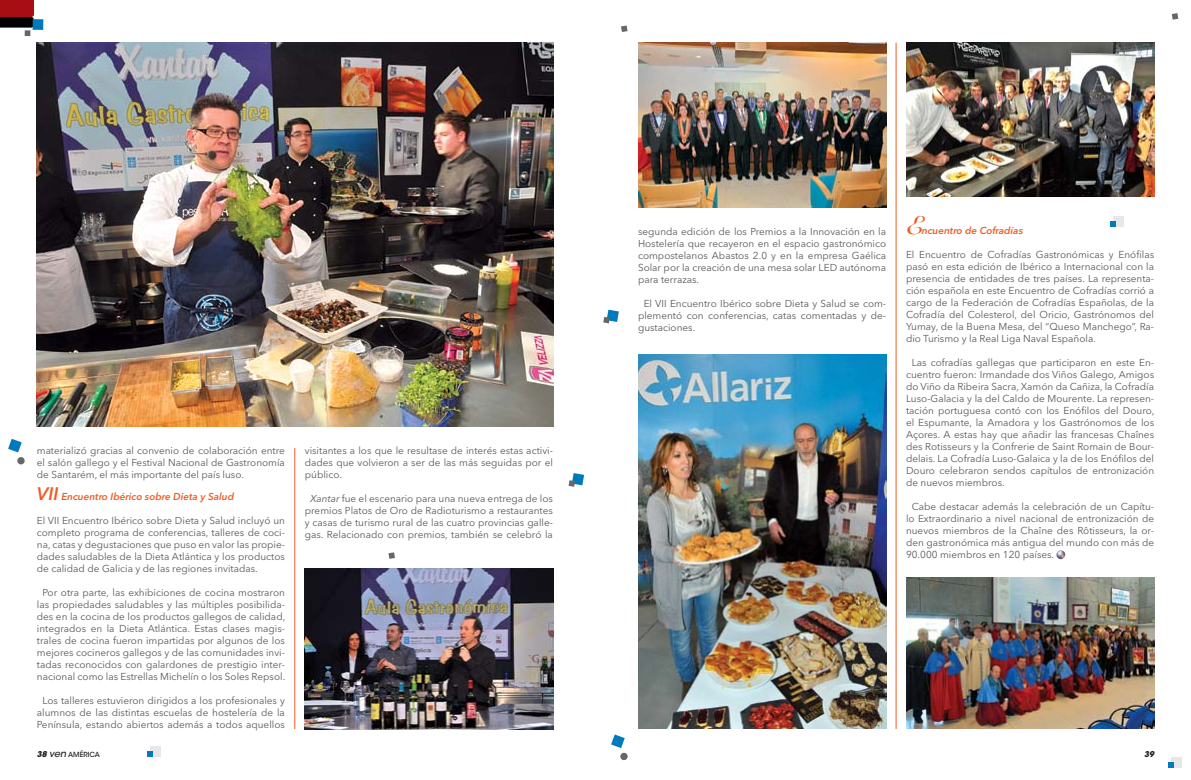
<style>
.page{position:relative;width:1191px;height:780px;background:#fff}
.page>*{position:absolute;margin:0;border:0;box-sizing:border-box;transform-origin:0 0}
.t1{font:25px "Snell Roundhand LT Std Bd Scr";color:#f15a22}
.t2{font:10px/12px "Avenir Next LT Pro";color:#58595b;text-align:justify}
.t3{font:italic 600 10px "Avenir Next LT Pro";color:#f15a22}
.t4{font:italic 700 8px "ITC Avant Garde Std";color:#231f20}
.t5{font:500 7px "ITC Avant Garde Std";color:#231f20}
.s1{font-size:18px}
.s2{font-style:italic}
.s3{font-weight:700;font-style:italic;font-size:8px}
.s4{font-style:italic;font-size:9.5px}
</style>
<div class="page">
<img style="left:638px;top:355px;width:248px;height:374px">
<svg style="left:1056px;top:550px;width:9px;height:9px"></svg>
<img style="left:638px;top:43px;width:248px;height:164px">
<img style="left:906px;top:577px;width:248px;height:152px">
<img style="left:906px;top:43px;width:248px;height:153px">
<hr style="left:896px;top:43px;width:1px;height:686px;background:#f15a22">
<svg style="left:603px;top:309px;width:16px;height:14px"></svg>
<div style="left:1113px;top:216px;width:10px;height:11px;background:#e7e7e7"></div>
<svg style="left:1110px;top:221px;width:5px;height:6px"></svg>
<div style="left:1171px;top:757px;width:10px;height:10px;background:#e7e7e7"></div>
<svg style="left:1168px;top:762px;width:6px;height:6px"></svg>
<svg style="left:621px;top:26px;width:6px;height:6px"></svg>
<svg style="left:1171px;top:13px;width:7px;height:7px"></svg>
<svg style="left:611px;top:734px;width:17px;height:26px"></svg>
<img style="left:37px;top:43px;width:516px;height:384px">
<img style="left:305px;top:568px;width:248px;height:161px">
<hr style="left:295px;top:448px;width:1px;height:281px;background:#f15a22">
<svg style="left:568px;top:473px;width:16px;height:14px"></svg>
<div style="left:150px;top:746px;width:11px;height:10px;background:#e7e7e7"></div>
<svg style="left:147px;top:751px;width:6px;height:6px"></svg>
<svg style="left:0;top:0;width:34px;height:36px"></svg>
<div style="left:33px;top:19px;width:10px;height:11px;background:#007abc"></div>
<svg style="left:388px;top:552px;width:7px;height:7px"></svg>
<svg style="left:8px;top:439px;width:17px;height:26px"></svg>
<p class="t2" style="left:37px;top:444px;width:250px">materializó gracias al convenio de colaboración entre el salón gallego y el Festival Nacional de Gastronomía de Santarém, el más importante del país luso.</p>
<p class="t3" style="left:37px;top:490px;width:199px"><span class="s1">VII</span> Encuentro Ibérico sobre Dieta y Salud</p>
<p class="t2" style="left:37px;top:514px;width:250px">El VII Encuentro Ibérico sobre Dieta y Salud incluyó un completo programa de conferencias, talleres de coci&shy;na, catas y degustaciones que puso en valor las propie&shy;dades saludables de la Dieta Atlántica y los productos de calidad de Galicia y de las regiones invitadas.</p>
<p class="t2" style="left:37px;top:586px;width:250px;text-align:center">Por otra parte, las exhibiciones de cocina mostraron las propiedades saludables y las múltiples posibilida&shy;des en la cocina de los productos gallegos de calidad, integrados en la Dieta Atlántica. Estas clases magis&shy;trales de cocina fueron impartidas por algunos de los mejores cocineros gallegos y de las comunidades invi&shy;tadas reconocidos con galardones de prestigio inter&shy;nacional como las Estrellas Michelín o los Soles Repsol.</p>
<p class="t2" style="left:37px;top:694px;width:250px;text-align:center">Los talleres estuvieron dirigidos a los profesionales y alumnos de las distintas escuelas de hostelería de la<br>Península, estando abiertos además a todos aquellos</p>
<p class="t2" style="left:305px;top:444px;width:250px">visitantes a los que le resultase de interés estas activi&shy;dades que volvieron a ser de las más seguidas por el público.</p>
<p class="t2" style="left:305px;top:492px;width:250px;text-align:center"><span class="s2">Xantar</span> fue el escenario para una nueva entrega de los premios Platos de Oro de Radioturismo a restaurantes y casas de turismo rural de las cuatro provincias galle&shy;gas. Relacionado con premios, también se celebró la</p>
<p class="t2" style="left:638px;top:225px;width:250px">segunda edición de los Premios a la Innovación en la Hostelería que recayeron en el espacio gastronómico compostelanos Abastos 2.0 y en la empresa Gaélica Solar por la creación de una mesa solar LED autónoma para terrazas.</p>
<p class="t2" style="left:638px;top:297px;width:250px;text-indent:6px">El VII Encuentro Ibérico sobre Dieta y Salud se com&shy;plementó con conferencias, catas comentadas y de&shy;gustaciones.</p>
<h1 class="t1" style="left:906px;top:210px;width:19px">E</h1>
<p class="t3" style="left:922px;top:224px;width:103px">ncuentro de Cofradías</p>
<p class="t2" style="left:906px;top:248px;width:250px">El Encuentro de Cofradías Gastronómicas y Enófilas pasó en esta edición de Ibérico a Internacional con la presencia de entidades de tres países. La representa&shy;ción española en este Encuentro de Cofradías corrió a cargo de la Federación de Cofradías Españolas, de la Cofradía del Colesterol, del Oricio, Gastrónomos del Yumay, de la Buena Mesa, del “Queso Manchego”, Ra&shy;dio Turismo y la Real Liga Naval Española.</p>
<p class="t2" style="left:906px;top:356px;width:250px;text-indent:6px">Las cofradías gallegas que participaron en este En&shy;cuentro fueron: Irmandade dos Viños Galego, Amigos do Viño da Ribeira Sacra, Xamón da Cañiza, la Cofradía Luso-Galacia y la del Caldo de Mourente. La represen&shy;tación portuguesa contó con los Enófilos del Douro, el Espumante, la Amadora y los Gastrónomos de los Açores. A estas hay que añadir las francesas Chaînes des Rotisseurs y la Confrerie de Saint Romain de Bour&shy;delais. La Cofradía Luso-Galaica y la de los Enófilos del Douro celebraron sendos capítulos de entronización de nuevos miembros.</p>
<p class="t2" style="left:906px;top:500px;width:250px;text-indent:6px">Cabe destacar además la celebración de un Capítu&shy;lo Extraordinario a nivel nacional de entronización de nuevos miembros de la Chaîne des Rôtisseurs, la or&shy;den gastronómica más antigua del mundo con más de 90.000 miembros en 120 países.</p>
<p class="t5" style="left:37px;top:750px;width:65px"><span class="s3">38</span> <span class="s4">ven</span> AMÉRICA</p>
<p class="t4" style="left:1144px;top:749px;width:11px">39</p>
</div>
